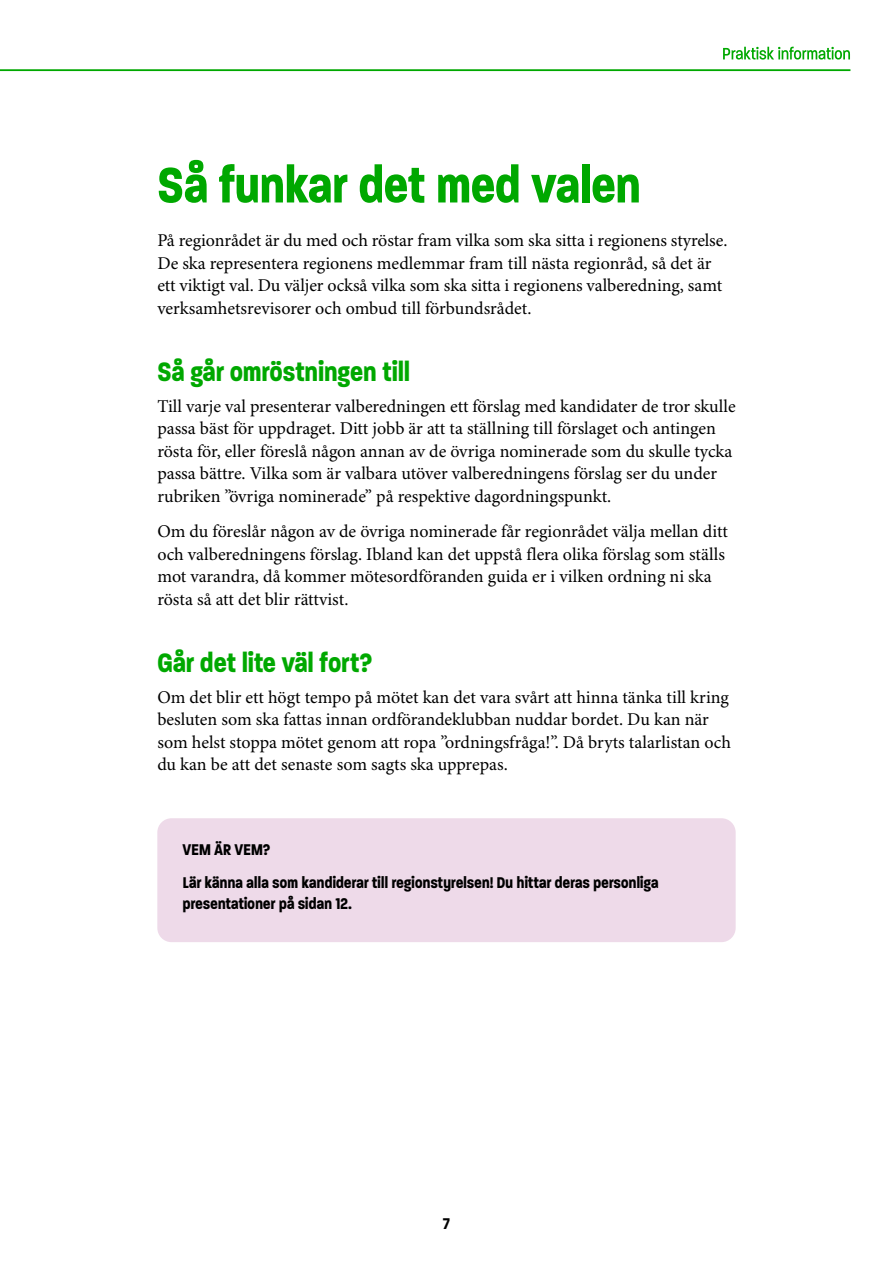
<style>
.page{position:relative;width:893px;height:1263px;background:#fff}
.page>*{position:absolute;margin:0;border:0;box-sizing:border-box;transform-origin:0 0}
.H1_-_45_pt_grön{font:700 67.5px "Paralucent Condensed";letter-spacing:-.005em;color:#00a800}
.H2_-_EJ_med_i_innehållsförteckning_24_gr{font:700 36px "Paralucent Condensed";color:#00a800}
.P_Faktarutor_bröd{font:700 21px/20.2px "Paralucent Condensed";color:#000}
.H3_-_14_pt_svart{font:700 21px "Paralucent Condensed";color:#000}
.P_BRÖD{font:18px/22.5px "Minion Pro";letter-spacing:-.005em;color:#000}
</style>
<div class="page">
<hr style="left:0;top:69px;width:850px;height:2px;background:#00a800">
<svg style="left:723px;top:47px;width:127px;height:13px"></svg>
<div style="left:157px;top:818px;width:579px;height:124px;background:#eedae9;border-radius:14px"></div>
<h1 class="H1_-_45_pt_grön" style="left:157px;top:148px;width:485px">Så funkar det med valen</h1>
<p class="P_BRÖD" style="left:157px;top:230px;width:572px">På regionrådet är du med och röstar fram vilka som ska sitta i regionens styrelse.<br>De ska representera regionens medlemmar fram till nästa regionråd, så det är ett viktigt val. Du väljer också vilka som ska sitta i regionens valberedning, samt verksamhetsrevisorer och ombud till förbundsrådet.</p>
<h2 class="H2_-_EJ_med_i_innehållsförteckning_24_gr" style="left:157px;top:352px;width:255px">Så går omröstningen till</h2>
<p class="P_BRÖD" style="left:157px;top:395px;width:580px">Till varje val presenterar valberedningen ett förslag med kandidater de tror skulle passa bäst för uppdraget. Ditt jobb är att ta ställning till förslaget och antingen rösta för, eller föreslå någon annan av de övriga nominerade som du skulle tycka passa bättre. Vilka som är valbara utöver valberedningens förslag ser du under rubriken ”övriga nominerade” på respektive dagordningspunkt.</p>
<p class="P_BRÖD" style="left:157px;top:521px;width:572px">Om du föreslår någon av de övriga nominerade får regionrådet välja mellan ditt och valberedningens förslag. Ibland kan det uppstå flera olika förslag som ställs mot varandra, då kommer mötesordföranden guida er i vilken ordning ni ska rösta så att det blir rättvist.</p>
<h2 class="H2_-_EJ_med_i_innehållsförteckning_24_gr" style="left:157px;top:643px;width:217px">Går det lite väl fort?</h2>
<p class="P_BRÖD" style="left:157px;top:686px;width:575px">Om det blir ett högt tempo på mötet kan det vara svårt att hinna tänka till kring besluten som ska fattas innan ordförandeklubban nuddar bordet. Du kan när som helst stoppa mötet genom att ropa ”ordningsfråga!”. Då bryts talarlistan och du kan be att det senaste som sagts ska upprepas.</p>
<h3 class="H3_-_14_pt_svart" style="left:183px;top:838px;width:89px">VEM ÄR VEM?</h3>
<p class="P_Faktarutor_bröd" style="left:183px;top:872px;width:477px">Lär känna alla som kandiderar till regionstyrelsen! Du hittar deras personliga presentationer på sidan 12.</p>
<p class="P_Faktarutor_bröd" style="left:443px;top:1212px;width:8px">7</p>
</div>
